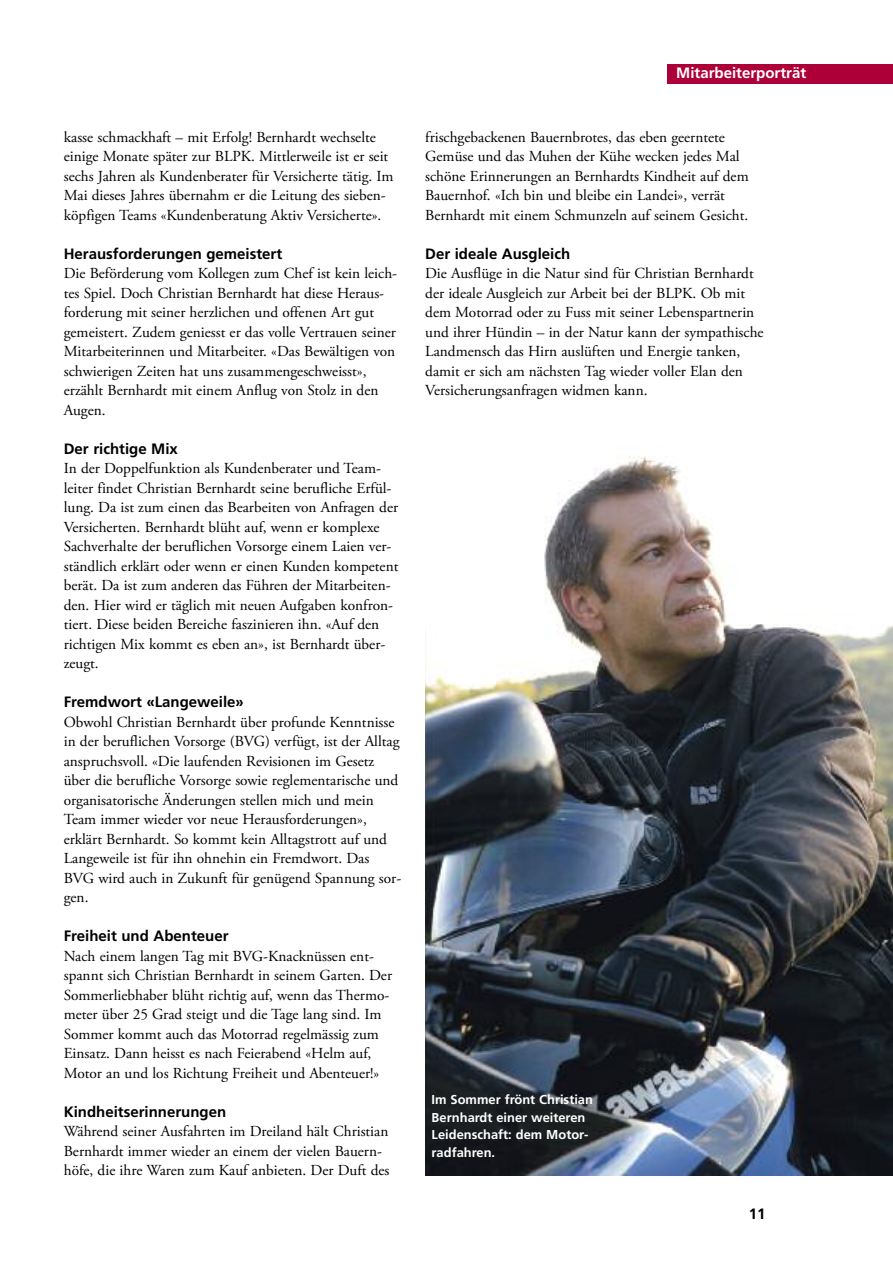
<style>
.page{position:relative;width:893px;height:1263px;background:#fff}
.page>*{position:absolute;margin:0;border:0;box-sizing:border-box;transform-origin:0 0}
.t1{font:15.3px/19.5px "Adobe Garamond Pro";color:#000}
.t2{font:700 15px "Frutiger LT Std";color:#000}
.t3{font:700 15px "Frutiger LT Std";color:#fff}
.t4{font:700 12.9px/17.4px "Frutiger LT Std";color:#fff}
</style>
<div class="page">
<div style="left:668px;top:64px;width:225px;height:19px;background:#ad0039"></div>
<img style="left:425px;top:456px;width:468px;height:719px">
<p class="t1" style="left:64px;top:129px;width:331px">kasse schmackhaft – mit Erfolg! Bernhardt wechselte einige Monate später zur BLPK. Mittlerweile ist er seit sechs Jahren als Kundenberater für Versicherte tätig. Im Mai dieses Jahres übernahm er die Leitung des sieben&shy;köpfigen Teams «Kundenberatung Aktiv Versicherte».</p>
<p class="t2" style="left:64px;top:248px;width:220px">Herausforderungen gemeistert</p>
<p class="t1" style="left:64px;top:265px;width:335px">Die Beförderung vom Kollegen zum Chef ist kein leich&shy;tes Spiel. Doch Christian Bernhardt hat diese Heraus&shy;forderung mit seiner herzlichen und offenen Art gut gemeistert. Zudem geniesst er das volle Vertrauen seiner Mitarbeiterinnen und Mitarbeiter. «Das Bewältigen von schwierigen Zeiten hat uns zusammengeschweisst», erzählt Bernhardt mit einem Anflug von Stolz in den Augen.</p>
<p class="t2" style="left:64px;top:443px;width:116px">Der richtige Mix</p>
<p class="t1" style="left:64px;top:460px;width:336px">In der Doppelfunktion als Kundenberater und Team&shy;leiter findet Christian Bernhardt seine berufliche Erfül&shy;lung. Da ist zum einen das Bearbeiten von Anfragen der Versicherten. Bernhardt blüht auf, wenn er komplexe Sachverhalte der beruflichen Vorsorge einem Laien ver&shy;ständlich erklärt oder wenn er einen Kunden kompetent berät. Da ist zum anderen das Führen der Mitarbeiten&shy;den. Hier wird er täglich mit neuen Aufgaben konfron&shy;tiert. Diese beiden Bereiche faszinieren ihn. «Auf den richtigen Mix kommt es eben an», ist Bernhardt über&shy;zeugt.</p>
<p class="t2" style="left:64px;top:696px;width:182px">Fremdwort «Langeweile»</p>
<p class="t1" style="left:64px;top:714px;width:339px">Obwohl Christian Bernhardt über profunde Kenntnisse in der beruflichen Vorsorge (BVG) verfügt, ist der Alltag anspruchsvoll. «Die laufenden Revisionen im Gesetz über die berufliche Vorsorge sowie reglementarische und organisatorische Änderungen stellen mich und mein Team immer wieder vor neue Herausforderungen», erklärt Bernhardt. So kommt kein Alltagstrott auf und Langeweile ist für ihn ohnehin ein Fremdwort. Das BVG wird auch in Zukunft für genügend Spannung sor&shy;gen.</p>
<p class="t2" style="left:64px;top:930px;width:166px">Freiheit und Abenteuer</p>
<p class="t1" style="left:64px;top:948px;width:330px">Nach einem langen Tag mit BVG-Knacknüssen ent&shy;spannt sich Christian Bernhardt in seinem Garten. Der Sommerliebhaber blüht richtig auf, wenn das Thermo&shy;meter über 25 Grad steigt und die Tage lang sind. Im Sommer kommt auch das Motorrad regelmässig zum Einsatz. Dann heisst es nach Feierabend «Helm auf, Motor an und los Richtung Freiheit und Abenteuer!»</p>
<p class="t2" style="left:64px;top:1106px;width:164px">Kindheitserinnerungen</p>
<p class="t1" style="left:64px;top:1123px;width:327px">Während seiner Ausfahrten im Dreiland hält Christian<br>Bernhardt immer wieder an einem der vielen Bauern&shy;höfe, die ihre Waren zum Kauf anbieten. Der Duft des</p>
<p class="t3" style="left:676px;top:67px;width:132px">Mitarbeiterporträt</p>
<p class="t1" style="left:425px;top:129px;width:325px">frischgebackenen Bauernbrotes, das eben geerntete Gemüse und das Muhen der Kühe wecken jedes Mal schöne Erinnerungen an Bernhardts Kindheit auf dem Bauernhof. «Ich bin und bleibe ein Landei», verrät Bernhardt mit einem Schmunzeln auf seinem Gesicht.</p>
<p class="t2" style="left:425px;top:248px;width:146px">Der ideale Ausgleich</p>
<p class="t1" style="left:425px;top:265px;width:340px">Die Ausflüge in die Natur sind für Christian Bernhardt der ideale Ausgleich zur Arbeit bei der BLPK. Ob mit dem Motorrad oder zu Fuss mit seiner Lebenspartnerin und ihrer Hündin – in der Natur kann der sympathische Landmensch das Hirn auslüften und Energie tanken, damit er sich am nächsten Tag wieder voller Elan den Versicherungsanfragen widmen kann.</p>
<p class="t4" style="left:432px;top:1092px;width:163px">Im Sommer frönt Christian<br>Bernhardt einer weiteren<br>Leidenschaft: dem Motor&shy;radfahren.</p>
<p class="t2" style="left:749px;top:1207px;width:18px">11</p>
</div>
